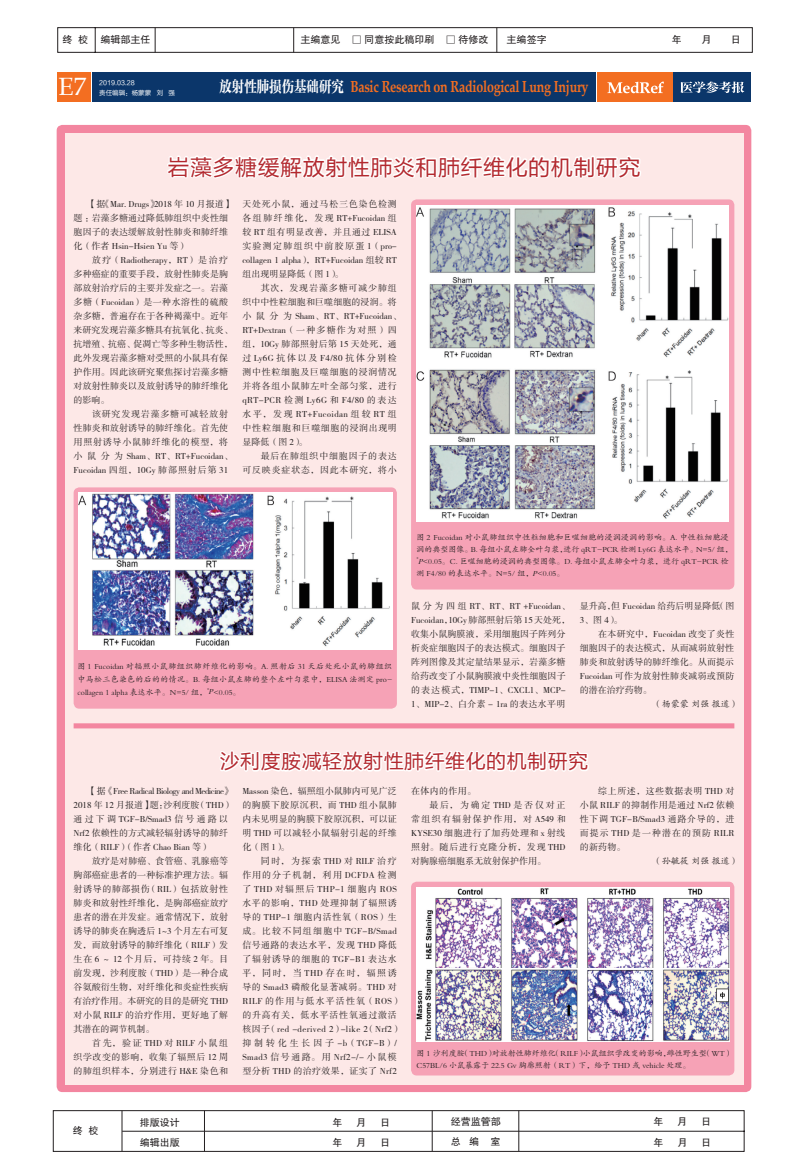
<style>
.page{position:relative;width:808px;height:1163px;background:#fff}
.page>*{position:absolute;margin:0;border:0;box-sizing:border-box;transform-origin:0 0}
.t1{font:25px "Book Antiqua";color:#fff}
.t2{font:22px "FZLTHJW GB1 0";letter-spacing:.025em;color:#b3292f}
.t3{font:20px "FZLTHJW GB1 0";letter-spacing:.025em;color:#b3292f}
.t4{font:700 16px "Palatino Linotype";letter-spacing:-.02em;color:#f36e21;scale:.78 1}
.t5{font:10px "FZHTJW GB1 0";color:#231f20}
.t6{font:9px/14px "FZSSK GBK1 0";letter-spacing:.01em;color:#231f20}
.t7{font:9px/14px "FZSSK GBK1 0";letter-spacing:.055em;color:#231f20}
.t8{font:9px/14px "FZSSK GBK1 0";letter-spacing:.06em;color:#231f20}
.t9{font:9px/14px "FZSSK GBK1 0";letter-spacing:.085em;color:#231f20;text-align:right}
.t10{font:9px "FZSSK GBK1 0";letter-spacing:.05em;color:#231f20}
.t11{font:9px "FZKTK GBK1 0";color:#231f20}
.t12{font:9px "FZSSK GBK1 0";letter-spacing:.145em;color:#231f20}
.t13{font:9px "FZSSK GBK1 0";letter-spacing:.2em;color:#231f20}
.t14{font:8px/12px "FZKTK GBK1 0";color:#231f20}
.t15{font:6.5px "FZLTHJW GB1 0";color:#fff}
.t16{font:6.5px "FZLTHK GBK1 0";color:#fff}
.t17{font:4.4px "FZSSK GBK1 0";color:#231f20}
.s1{font-family:"FZLTHJW GB1 0"}
.s2{font-family:"FZCYSK GBK1 0";font-weight:400;color:#fff}
.s3{font-family:"FZSSK GBK1 0";font-style:italic;font-size:7.5px}
</style>
<div class="page">
<div style="left:597px;top:73px;width:77px;height:29px;background:#f36e21"></div>
<div style="left:674px;top:73px;width:77px;height:29px;background:#0b366a"></div>
<svg style="left:607px;top:82px;width:57px;height:11px"></svg>
<svg style="left:680px;top:81px;width:64px;height:12px"></svg>
<div style="left:58px;top:73px;width:33px;height:29px;background:#f36e21"></div>
<div style="left:92px;top:73px;width:118px;height:29px;background:#0b366a"></div>
<div style="left:212px;top:73px;width:384px;height:29px;background:#0b366a"></div>
<svg style="left:53px;top:1110px;width:692px;height:41px"></svg>
<svg style="left:57px;top:27px;width:695px;height:26px"></svg>
<div style="left:57px;top:125px;width:694px;height:966px;background:#f386a0;border-radius:6px"></div>
<div style="left:65px;top:133px;width:678px;height:951px;background:#fde8e7"></div>
<svg style="left:167px;top:155px;width:474px;height:24px"></svg>
<div style="left:74px;top:723px;width:660px;height:5px;background:#f386a0"></div>
<svg style="left:216px;top:723px;width:375px;height:49px"></svg>
<div style="left:411px;top:199px;width:323px;height:390px;background:#f6a2b6;border-radius:6px"></div>
<div style="left:411px;top:881px;width:323px;height:194px;background:#f6a2b6;border-radius:6px"></div>
<div style="left:74px;top:487px;width:323px;height:221px;background:#f6a2b6;border-radius:6px"></div>
<img style="left:78px;top:493px;width:314px;height:156px">
<img style="left:417px;top:205px;width:312px;height:316px">
<img style="left:416px;top:887px;width:313px;height:153px">
<p class="t5" style="left:63px;top:34px;width:90px">终 校 编辑部主任</p>
<p class="t5" style="left:300px;top:34px;width:190px">主编意见 □ 同意按此稿印刷 □ 待修改</p>
<p class="t5" style="left:507px;top:34px;width:42px">主编签字</p>
<p class="t5" style="left:672px;top:34px;width:12px">年</p>
<p class="t5" style="left:701px;top:34px;width:12px">月</p>
<p class="t5" style="left:731px;top:34px;width:12px">日</p>
<p class="t15" style="left:99px;top:79px;width:37px">2019.03.28</p>
<h1 class="t1" style="left:59px;top:69px;width:29px">E7</h1>
<p class="t16" style="left:99px;top:89px;width:77px">责任编辑：<span class="s1">杨蒙蒙 刘 强</span></p>
<h3 class="t4" style="left:219px;top:75px;width:475px"><span class="s2">放射性肺损伤基础研究</span> Basic Research on Radiological Lung Injury</h3>
<h2 class="t2" style="left:167px;top:155px;width:474px">岩藻多糖缓解放射性肺炎和肺纤维化的机制研究</h2>
<p class="t6" style="left:74px;top:197px;width:161px;text-indent:14px">【据《Mar. Drugs》2018 年 10 月报道】题：岩藻多糖通过降低肺组织中炎性细胞因子的表达缓解放射性肺炎和肺纤维化（作者 Hsin-Hsien Yu 等）</p>
<p class="t6" style="left:74px;top:253px;width:161px;text-indent:18px">放疗（Radiotherapy，RT）是治疗多种癌症的重要手段，放射性肺炎是胸部放射治疗后的主要并发症之一。岩藻多糖（Fucoidan）是一种水溶性的硫酸杂多糖，普遍存在于各种褐藻中。近年来研究发现岩藻多糖具有抗氧化、抗炎、抗增殖、抗癌、促凋亡等多种生物活性，此外发现岩藻多糖对受照的小鼠具有保护作用。因此该研究聚焦探讨岩藻多糖对放射性肺炎以及放射诱导的肺纤维化的影响。</p>
<p class="t6" style="left:74px;top:407px;width:161px;text-indent:18px">该研究发现岩藻多糖可减轻放射性肺炎和放射诱导的肺纤维化。首先使用照射诱导小鼠肺纤维化的模型，将小鼠分为 Sham、RT、RT+Fucoidan、<br>Fucoidan 四组，10Gy 肺部照射后第 31</p>
<p class="t6" style="left:242px;top:197px;width:156px;text-align:justify">天处死小鼠，通过马松三色染色检测各组肺纤维化，发现 RT+Fucoidan 组较 RT 组有明显改善，并且通过 ELISA实验测定肺组织中前胶原蛋 1（pro&shy;collagen 1 alpha），RT+Fucoidan 组较 RT组出现明显降低（图 1）。</p>
<p class="t8" style="left:242px;top:282px;width:161px;text-indent:18px">其次，发现岩藻多糖可减少肺组织中中性粒细胞和巨噬细胞的浸润。将小鼠分为 Sham、RT、RT+Fucoidan、<br>RT+Dextran（一种多糖作为对照）四组，10Gy 肺部照射后第 15 天处死，通过Ly6G 抗体以及 F4/80 抗体分别检测中性粒细胞及巨噬细胞的浸润情况并将各组小鼠肺左叶全部匀浆，进行qRT-PCR 检测 Ly6G 和 F4/80 的表达水平，发现 RT+Fucoidan 组较 RT 组中性粒细胞和巨噬细胞的浸润出现明显降低（图 2）。</p>
<p class="t9" style="left:242px;top:450px;width:156px">最后在肺组织中细胞因子的表达<br>可反映炎症状态，因此本研究，将小</p>
<p class="t14" style="left:77px;top:659px;width:316px;line-height:13px;text-align:justify">图 1 Fucoidan 对辐照小鼠肺组织肺纤维化的影响。A. 照射后 31 天后处死小鼠的肺组织中马松三色染色的后的的情况。B. 每组小鼠左肺的整个左叶匀浆中，ELISA 法测定 pro&shy;collagen 1 alpha 表达水平。N=5/ 组， <span class="s3">P</span>&lt;0.05。</p>
<p class="t17" style="left:207px;top:686px;width:4px">*</p>
<p class="t14" style="left:417px;top:531px;width:318px">图 2 Fucoidan 对小鼠肺组织中性粒细胞和巨噬细胞的浸润浸润的影响。A. 中性粒细胞浸润的典型图像。B. 每组小鼠左肺全叶匀浆，进行 qRT-PCR 检测 Ly6G 表达水平。N=5/ 组，</p>
<p class="t17" style="left:417px;top:556px;width:4px">*</p>
<p class="t14" style="left:417px;top:555px;width:314px"><span class="s3">P</span>&lt;0.05。C. 巨噬细胞的浸润的典型图像。D. 每组小鼠左肺全叶匀浆，进行 qRT-PCR 检测 F4/80 的表达水平。N=5/ 组，<span class="s3">P</span>&lt;0.05。</p>
<p class="t6" style="left:411px;top:599px;width:161px">鼠分为四组 RT、RT、RT +Fucoidan、<br>Fucoidan，10Gy 肺部照射后第 15 天处死，收集小鼠胸膜液，采用细胞因子阵列分析炎症细胞因子的表达模式。细胞因子阵列图像及其定量结果显示，岩藻多糖给药改变了小鼠胸膜液中炎性细胞因子的表达模式，TIMP-1、CXCL1、MCP-<br>1、MIP-2、白介素 - 1ra 的表达水平明</p>
<p class="t6" style="left:580px;top:599px;width:156px">显升高，但 Fucoidan 给药后明显降低（图<br>3、图 4）。</p>
<p class="t6" style="left:580px;top:627px;width:156px;text-align:justify;text-indent:18px">在本研究中，Fucoidan 改变了炎性细胞因子的表达模式，从而减弱放射性肺炎和放射诱导的肺纤维化。从而提示Fucoidan 可作为放射性肺炎减弱或预防的潜在治疗药物。</p>
<p class="t11" style="left:653px;top:699px;width:87px">（杨蒙蒙 刘强 报道）</p>
<h3 class="t3" style="left:220px;top:750px;width:370px">沙利度胺减轻放射性肺纤维化的机制研究</h3>
<p class="t6" style="left:74px;top:784px;width:161px;text-indent:14px">【据《Free Radical Biology and Medicine》<br>2018 年 12 月报道】题：沙利度胺（THD）通过下调 TGF-B/Smad3 信号通路以<br>Nrf2 依赖性的方式减轻辐射诱导的肺纤维化（RILF）（作者 Chao Bian 等）</p>
<p class="t6" style="left:74px;top:854px;width:156px;text-align:justify;text-indent:18px">放疗是对肺癌、食管癌、乳腺癌等胸部癌症患者的一种标准护理方法。辐射诱导的肺部损伤 （RIL）包括放射性肺炎和放射性纤维化，是胸部癌症放疗患者的潜在并发症。通常情况下，放射诱导的肺炎在胸透后 1~3 个月左右可复发，而放射诱导的肺纤维化（RILF）发生在 6 ～ 12 个月后，可持续 2 年。目前发现，沙利度胺（THD）是一种合成谷氨酸衍生物，对纤维化和炎症性疾病有治疗作用。本研究的目的是研究 THD对小鼠 RILF 的治疗作用，更好地了解其潜在的调节机制。</p>
<p class="t6" style="left:74px;top:1036px;width:156px;text-align:justify;text-indent:18px">首先，验证 THD 对 RILF 小鼠组织学改变的影响，收集了辐照后 12 周的肺组织样本，分别进行 H&amp;E 染色和</p>
<p class="t6" style="left:242px;top:784px;width:156px;text-align:justify">Masson 染色，辐照组小鼠肺内可见广泛的胸膜下胶原沉积，而 THD 组小鼠肺内未见明显的胸膜下胶原沉积，可以证明 THD 可以减轻小鼠辐射引起的纤维化（图 1）。</p>
<p class="t7" style="left:242px;top:854px;width:161px;text-indent:18px">同时，为探索 THD 对 RILF 治疗作用的分子机制，利用 DCFDA 检测了 THD 对辐照后 THP-1 细胞内 ROS水平的影响，THD 处理抑制了辐照诱导的 THP-1 细胞内活性氧（ROS）生成。比较不同组细胞中 TGF-B/Smad信号通路的表达水平，发现 THD 降低了辐射诱导的细胞的 TGF-B1 表达水平，同时，当 THD 存在时，辐照诱导的 Smad3 磷酸化显著减弱。THD 对<br>RILF 的作用与低水平活性氧（ROS）的升高有关，低水平活性氧通过激活核因子（red -derived 2）-like 2（Nrf2）抑制转化生长因子 -b（TGF-B）/<br>Smad3 信号通路。用 Nrf2-/- 小鼠模型分析 THD 的治疗效果，证实了 Nrf2</p>
<p class="t6" style="left:411px;top:784px;width:67px">在体内的作用。</p>
<p class="t13" style="left:429px;top:800px;width:138px">最后，为确定THD是否仅对正</p>
<p class="t12" style="left:411px;top:814px;width:156px">常组织有辐射保护作用，对 A549 和</p>
<p class="t10" style="left:411px;top:828px;width:156px">KYSE30 细胞进行了加药处理和 x 射线</p>
<p class="t9" style="left:411px;top:840px;width:156px">照射。随后进行克隆分析，发现 THD</p>
<p class="t6" style="left:411px;top:854px;width:136px">对胸腺癌细胞系无放射保护作用。</p>
<p class="t6" style="left:580px;top:784px;width:156px;text-align:justify;text-indent:18px">综上所述，这些数据表明 THD 对小鼠 RILF 的抑制作用是通过 Nrf2 依赖性下调 TGF-B/Smad3 通路介导的，进而提示 THD 是一种潜在的预防 RILR的新药物。</p>
<p class="t11" style="left:653px;top:856px;width:87px">（孙毓筱 刘强 报道）</p>
<p class="t14" style="left:417px;top:1047px;width:318px">图 1 沙利度胺（THD）对放射性肺纤维化（RILF）小鼠组织学改变的影响，雌性野生型（WT）<br>C57BL/6 小鼠暴露于 22.5 Gv 胸廓照射（RT）下，给予 THD 或 vehicle 处理。</p>
<p class="t5" style="left:73px;top:1124px;width:27px">终 校</p>
<p class="t5" style="left:140px;top:1116px;width:41px">排版设计</p>
<p class="t5" style="left:332px;top:1116px;width:11px">年</p>
<p class="t5" style="left:356px;top:1116px;width:11px">月</p>
<p class="t5" style="left:380px;top:1116px;width:11px">日</p>
<p class="t5" style="left:451px;top:1115px;width:51px">经营监管部</p>
<p class="t5" style="left:653px;top:1115px;width:11px">年</p>
<p class="t5" style="left:677px;top:1115px;width:11px">月</p>
<p class="t5" style="left:701px;top:1115px;width:11px">日</p>
<p class="t5" style="left:140px;top:1136px;width:41px">编辑出版</p>
<p class="t5" style="left:332px;top:1136px;width:11px">年</p>
<p class="t5" style="left:356px;top:1136px;width:11px">月</p>
<p class="t5" style="left:380px;top:1136px;width:11px">日</p>
<p class="t5" style="left:451px;top:1135px;width:51px">总 编 室</p>
<p class="t5" style="left:653px;top:1136px;width:11px">年</p>
<p class="t5" style="left:677px;top:1136px;width:11px">月</p>
<p class="t5" style="left:701px;top:1136px;width:11px">日</p>
</div>
